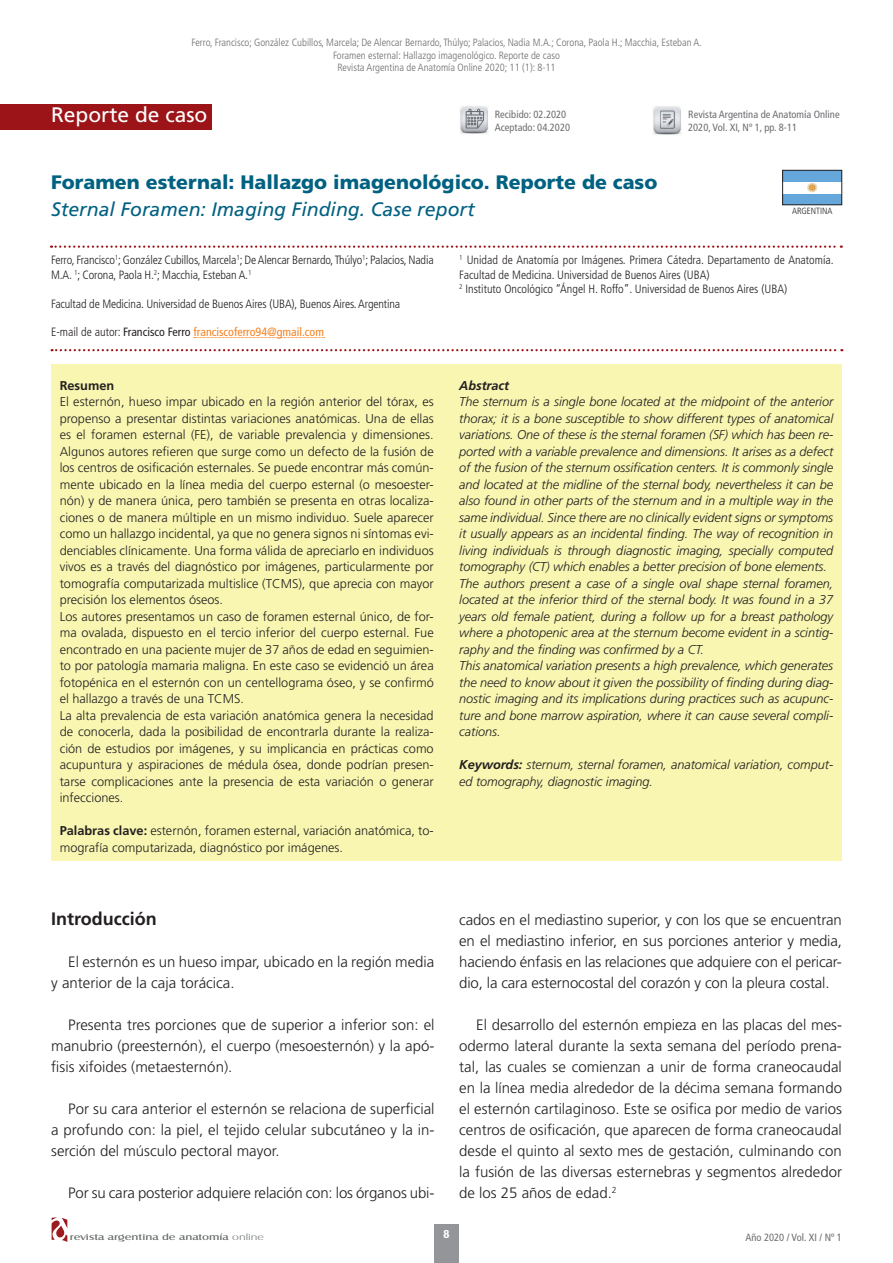
<style>
.page{position:relative;width:893px;height:1263px;background:#fff}
.page>*{position:absolute;margin:0;border:0;box-sizing:border-box;transform-origin:0 0}
.t1{font:21px "Frutiger LT Std";color:#fff}
.t2{font:900 19.5px "Frutiger LT Std";color:#006181}
.t3{font:italic 19.5px "Frutiger LT Std";color:#006181}
.t4{font:700 18px "Frutiger LT Std";color:#231f20}
.t5{font:300 15px/21px "Frutiger LT Std";color:#231f20;text-align:justify}
.t6{font:300 12.75px/16.5px "Frutiger LT Std";color:#231f20}
.t7{font:italic 300 12.75px/16.5px "Frutiger LT Std";letter-spacing:-.005em;color:#231f20}
.t8{font:italic 700 12.75px "Frutiger LT Std";letter-spacing:-.005em;color:#231f20}
.t9{font:700 12.75px "Frutiger LT Std";color:#231f20}
.t10{font:300 condensed 12px/14.4px "Frutiger LT Std";letter-spacing:-.01em;color:#231f20}
.t11{font:condensed 12px "Frutiger LT Std";color:#f58220}
.t12{font:700 12px "Castle T";color:#fff}
.t13{font:300 condensed 10.5px/12.6px "Frutiger LT Std";color:#6c6d70;text-align:center}
.t14{font:condensed 10.5px/12.6px "Frutiger LT Std";color:#6c6d70}
.t15{font:9px "Castle T";color:#656968;scale:1.4 1}
.t16{font:300 condensed 9px "Frutiger LT Std";color:#231f20}
.s1{font-weight:300;color:#231f20}
.s2{color:#231f20}
.s3{font-weight:700}
.s4{font-family:"Castle T Ligh"}
</style>
<div class="page">
<svg style="left:52px;top:1217px;width:15px;height:25px"></svg>
<div style="left:434px;top:1224px;width:24px;height:39px;background:#939598"></div>
<div style="left:0;top:104px;width:212px;height:25px;background:#9c1418"></div>
<svg style="left:51px;top:245px;width:791px;height:3px"></svg>
<svg style="left:52px;top:349px;width:790px;height:2px"></svg>
<div style="left:51px;top:365px;width:791px;height:496px;background:#f8f6b1"></div>
<img style="left:460px;top:106px;width:28px;height:28px">
<img style="left:653px;top:106px;width:29px;height:29px">
<div style="left:783px;top:170px;width:59px;height:35px;background:#65a7da"></div>
<div style="left:783px;top:182px;width:59px;height:11px;background:#fff"></div>
<svg style="left:807px;top:183px;width:10px;height:9px"></svg>
<div style="left:782px;top:170px;width:60px;height:35px;border:1px solid #231f20"></div>
<svg style="left:194px;top:337px;width:131px;height:1px"></svg>
<p class="t13" style="left:192px;top:36px;width:512px">Ferro, Francisco; González Cubillos, Marcela; De Alencar Bernardo, Thúlyo; Palacios, Nadia M.A.; Corona, Paola H.; Macchia, Esteban A.<br>Foramen esternal: Hallazgo imagenológico. Reporte de caso<br>Revista Argentina de Anatomía Online 2020; 11 (1): 8-11</p>
<h1 class="t1" style="left:51px;top:102px;width:158px">Reporte de caso</h1>
<p class="t14" style="left:495px;top:109px;width:77px">Recibido: 02.2020<br>Aceptado: 04.2020</p>
<p class="t14" style="left:688px;top:109px;width:153px">Revista Argentina de Anatomía Online<br>2020, Vol. XI, Nº 1, pp. 8-11</p>
<h2 class="t2" style="left:51px;top:170px;width:608px">Foramen esternal: Hallazgo imagenológico. Reporte de caso</h2>
<h2 class="t3" style="left:51px;top:198px;width:425px">Sternal Foramen: Imaging Finding. Case report</h2>
<p class="t16" style="left:792px;top:205px;width:42px">ARGENTINA</p>
<p class="t10" style="left:51px;top:253px;width:384px">Ferro, Francisco<sup>1</sup>; González Cubillos, Marcela<sup>1</sup>; De Alencar Bernardo, Thúlyo<sup>1</sup>; Palacios, Nadia<br>M.A. <sup>1</sup>; Corona, Paola H.<sup>2</sup>; Macchia, Esteban A.<sup>1</sup></p>
<p class="t10" style="left:51px;top:296px;width:351px">Facultad de Medicina. Universidad de Buenos Aires (UBA), Buenos Aires. Argentina</p>
<p class="t11" style="left:51px;top:325px;width:274px"><span class="s1">E-mail de autor:</span> <span class="s2">Francisco Ferro</span> franciscoferro94@gmail.com</p>
<p class="t9" style="left:60px;top:378px;width:56px">Resumen</p>
<p class="t6" style="left:60px;top:394px;width:376px">El esternón, hueso impar ubicado en la región anterior del tórax, es propenso a presentar distintas variaciones anatómicas. Una de ellas es el foramen esternal (FE), de variable prevalencia y dimensiones.<br>Algunos autores refieren que surge como un defecto de la fusión de los centros de osificación esternales. Se puede encontrar más común&shy;mente ubicado en la línea media del cuerpo esternal (o mesoester&shy;nón) y de manera única, pero también se presenta en otras localiza&shy;ciones o de manera múltiple en un mismo individuo. Suele aparecer como un hallazgo incidental, ya que no genera signos ni síntomas evi&shy;denciables clínicamente. Una forma válida de apreciarlo en individuos vivos es a través del diagnóstico por imágenes, particularmente por tomografía computarizada multislice (TCMS), que aprecia con mayor precisión los elementos óseos.<br>Los autores presentamos un caso de foramen esternal único, de for&shy;ma ovalada, dispuesto en el tercio inferior del cuerpo esternal. Fue encontrado en una paciente mujer de 37 años de edad en seguimien&shy;to por patología mamaria maligna. En este caso se evidenció un área fotopénica en el esternón con un centellograma óseo, y se confirmó el hallazgo a través de una TCMS.<br>La alta prevalencia de esta variación anatómica genera la necesidad de conocerla, dada la posibilidad de encontrarla durante la realiza&shy;ción de estudios por imágenes, y su implicancia en prácticas como acupuntura y aspiraciones de médula ósea, donde podrían presen&shy;tarse complicaciones ante la presencia de esta variación o generar infecciones.</p>
<p class="t6" style="left:60px;top:823px;width:375px"><span class="s3">Palabras clave:</span> esternón, foramen esternal, variación anatómica, to&shy;mografía computarizada, diagnóstico por imágenes.</p>
<h3 class="t4" style="left:51px;top:908px;width:107px">Introducción</h3>
<p class="t5" style="left:51px;top:952px;width:385px;text-indent:17px">El esternón es un hueso impar, ubicado en la región media y anterior de la caja torácica.</p>
<p class="t5" style="left:51px;top:1015px;width:385px;text-indent:17px">Presenta tres porciones que de superior a inferior son: el manubrio (preesternón), el cuerpo (mesoesternón) y la apó&shy;fisis xifoides (metaesternón).</p>
<p class="t5" style="left:51px;top:1099px;width:385px;text-indent:17px">Por su cara anterior el esternón se relaciona de superficial a profundo con: la piel, el tejido celular subcutáneo y la in&shy;serción del músculo pectoral mayor.</p>
<p class="t5" style="left:68px;top:1183px;width:368px">Por su cara posterior adquiere relación con: los órganos ubi-</p>
<p class="t10" style="left:459px;top:253px;width:376px"><sup>1</sup> Unidad de Anatomía por Imágenes. Primera Cátedra. Departamento de Anatomía.<br>Facultad de Medicina. Universidad de Buenos Aires (UBA)<br><sup>2</sup> Instituto Oncológico “Ángel H. Roffo”. Universidad de Buenos Aires (UBA)</p>
<p class="t8" style="left:459px;top:378px;width:51px">Abstract</p>
<p class="t7" style="left:459px;top:394px;width:376px">The sternum is a single bone located at the midpoint of the anterior thorax; it is a bone susceptible to show different types of anatomical variations. One of these is the sternal foramen (SF) which has been re&shy;ported with a variable prevalence and dimensions. It arises as a defect of the fusion of the sternum ossification centers. It is commonly single and located at the midline of the sternal body, nevertheless it can be also found in other parts of the sternum and in a multiple way in the same individual. Since there are no clinically evident signs or symptoms it usually appears as an incidental finding. The way of recognition in living individuals is through diagnostic imaging, specially computed tomography (CT) which enables a better precision of bone elements.<br>The authors present a case of a single oval shape sternal foramen, located at the inferior third of the sternal body. It was found in a 37 years old female patient, during a follow up for a breast pathology where a photopenic area at the sternum become evident in a scintig&shy;raphy and the finding was confirmed by a CT.<br>This anatomical variation presents a high prevalence, which generates the need to know about it given the possibility of finding during diag&shy;nostic imaging and its implications during practices such as acupunc&shy;ture and bone marrow aspiration, where it can cause several compli&shy;cations.</p>
<p class="t7" style="left:459px;top:757px;width:376px"><span class="s3">Keywords:</span> sternum, sternal foramen, anatomical variation, comput&shy;ed tomography, diagnostic imaging.</p>
<p class="t5" style="left:459px;top:910px;width:384px">cados en el mediastino superior, y con los que se encuentran en el mediastino inferior, en sus porciones anterior y media, haciendo énfasis en las relaciones que adquiere con el pericar&shy;dio, la cara esternocostal del corazón y con la pleura costal.</p>
<p class="t5" style="left:459px;top:1015px;width:384px;text-indent:17px">El desarrollo del esternón empieza en las placas del mes&shy;odermo lateral durante la sexta semana del período prena&shy;tal, las cuales se comienzan a unir de forma craneocaudal en la línea media alrededor de la décima semana formando el esternón cartilaginoso. Este se osifica por medio de varios centros de osificación, que aparecen de forma craneocaudal desde el quinto al sexto mes de gestación, culminando con la fusión de las diversas esternebras y segmentos alrededor de los 25 años de edad.<sup>2</sup></p>
<p class="t15" style="left:70px;top:1232px;width:140px">revista argentina de anatomía <span class="s4">online</span></p>
<p class="t12" style="left:443px;top:1227px;width:8px">8</p>
<p class="t14" style="left:745px;top:1231px;width:98px">Año 2020 / Vol. XI / Nº 1</p>
</div>
